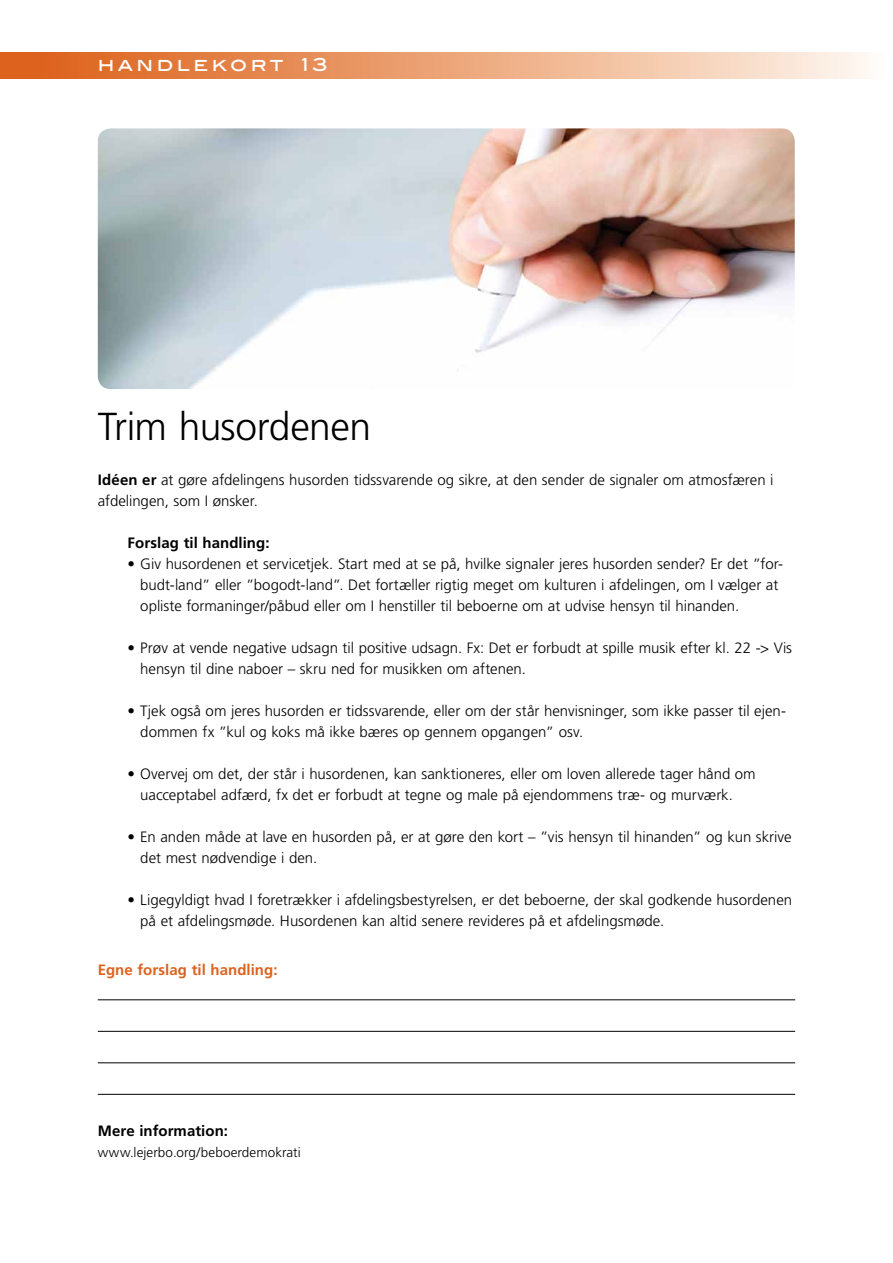
<style>
.page{position:relative;width:893px;height:1263px;background:#fff}
.page>*{position:absolute;margin:0;border:0;box-sizing:border-box;transform-origin:0 0}
.t1{font:300 39px "Frutiger LT";letter-spacing:-.015em;color:#000}
.t2{font:500 18px "Blair ITC";letter-spacing:.195em;color:#fff}
.t3{font:300 15px/21px "Frutiger LT";color:#000}
.t4{font:700 15px "Frutiger LT";letter-spacing:.005em;color:#000}
.t5{font:700 15px "Frutiger LT";letter-spacing:.005em;color:#dc621e}
.t6{font:300 13.5px "Frutiger LT";letter-spacing:.005em;color:#000}
.s1{font-weight:700}
</style>
<div class="page">
<svg style="left:0;top:52px;width:867px;height:27px;background:#eba57a"></svg>
<img style="left:98px;top:128px;width:697px;height:261px">
<hr style="left:98px;top:999px;width:697px;height:1px;background:#000">
<hr style="left:98px;top:1031px;width:697px;height:1px;background:#000">
<hr style="left:98px;top:1062px;width:697px;height:1px;background:#000">
<hr style="left:98px;top:1094px;width:697px;height:1px;background:#000">
<p class="t2" style="left:98px;top:54px;width:232px">HANDLEKORT 13</p>
<h1 class="t1" style="left:98px;top:404px;width:275px">Trim husordenen</h1>
<p class="t3" style="left:98px;top:469px;width:677px"><span class="s1">Idéen er</span> at gøre afdelingens husorden tidssvarende og sikre, at den sender de signaler om atmosfæren i afdelingen, som I ønsker.</p>
<p class="t4" style="left:128px;top:534px;width:144px">Forslag til handling:</p>
<p class="t3" style="left:140px;top:553px;width:644px;text-indent:-13px">• Giv husordenen et servicetjek. Start med at se på, hvilke signaler jeres husorden sender? Er det ”for&shy;budt-land” eller ”bogodt-land”. Det fortæller rigtig meget om kulturen i afdelingen, om I vælger at opliste formaninger/påbud eller om I henstiller til beboerne om at udvise hensyn til hinanden.</p>
<p class="t3" style="left:140px;top:637px;width:653px;text-indent:-13px">• Prøv at vende negative udsagn til positive udsagn. Fx: Det er forbudt at spille musik efter kl. 22 -&gt; Vis hensyn til dine naboer – skru ned for musikken om aftenen.</p>
<p class="t3" style="left:140px;top:700px;width:647px;text-indent:-13px">• Tjek også om jeres husorden er tidssvarende, eller om der står henvisninger, som ikke passer til ejen&shy;dommen fx ”kul og koks må ikke bæres op gennem opgangen” osv.</p>
<p class="t3" style="left:140px;top:763px;width:617px;text-indent:-13px">• Overvej om det, der står i husordenen, kan sanktioneres, eller om loven allerede tager hånd om uacceptabel adfærd, fx det er forbudt at tegne og male på ejendommens træ- og murværk.</p>
<p class="t3" style="left:140px;top:826px;width:653px;text-indent:-13px">• En anden måde at lave en husorden på, er at gøre den kort – ”vis hensyn til hinanden” og kun skrive det mest nødvendige i den.</p>
<p class="t3" style="left:140px;top:889px;width:653px;text-indent:-13px">• Ligegyldigt hvad I foretrækker i afdelingsbestyrelsen, er det beboerne, der skal godkende husordenen på et afdelingsmøde. Husordenen kan altid senere revideres på et afdelingsmøde.</p>
<p class="t5" style="left:98px;top:961px;width:181px">Egne forslag til handling:</p>
<p class="t4" style="left:98px;top:1122px;width:132px">Mere information:</p>
<p class="t6" style="left:98px;top:1144px;width:205px">www.lejerbo.org/beboerdemokrati</p>
</div>
